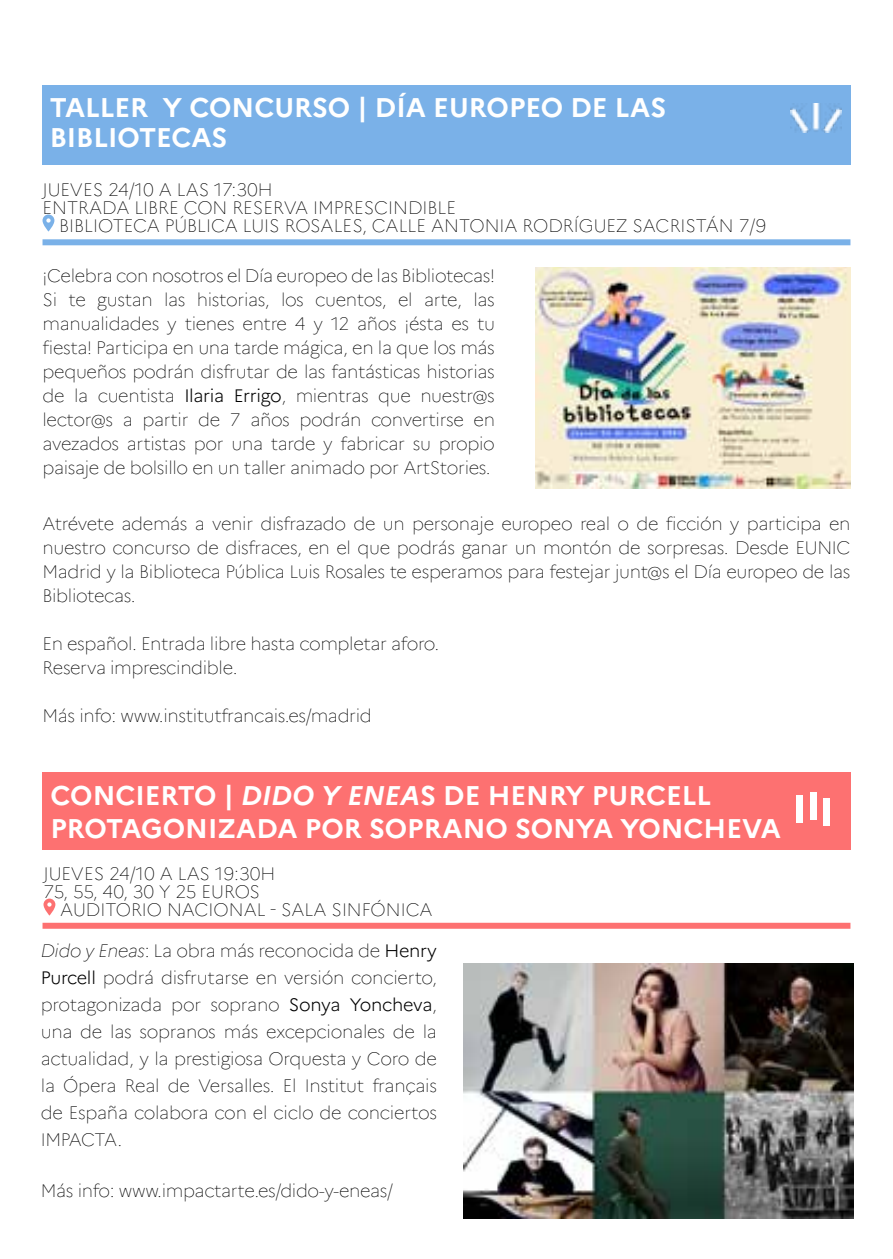
<style>
.page{position:relative;width:893px;height:1259px;background:#fff}
.page>*{position:absolute;margin:0;border:0;box-sizing:border-box;transform-origin:0 0}
.t1{font:700 27px/30px "Marianne";color:#fff}
.t2{font:100 18px/24px "Marianne";letter-spacing:-.02em;color:#000;text-align:justify}
.t3{font:100 18px "Marianne";color:#000}
.s1{font-weight:300}
.s2{font-style:italic}
</style>
<div class="page">
<div style="left:42px;top:85px;width:808px;height:80px;background:#7ab1e8"></div>
<svg style="left:43px;top:214px;width:11px;height:17px"></svg>
<div style="left:43px;top:239px;width:807px;height:6px;background:#7ab1e8"></div>
<img style="left:790px;top:103px;width:51px;height:29px">
<img style="left:536px;top:267px;width:314px;height:222px">
<div style="left:42px;top:772px;width:808px;height:78px;background:#fd7171"></div>
<svg style="left:43px;top:898px;width:12px;height:17px"></svg>
<div style="left:43px;top:922px;width:807px;height:6px;background:#fd7171"></div>
<div style="left:810px;top:792px;width:7px;height:27px;background:#fff"></div>
<div style="left:796px;top:795px;width:7px;height:28px;background:#fff"></div>
<div style="left:823px;top:798px;width:7px;height:28px;background:#fff"></div>
<img style="left:463px;top:963px;width:390px;height:255px">
<h1 class="t1" style="left:50px;top:91px;width:618px">TALLER Y CONCURSO | DÍA EUROPEO DE LAS<br>BIBLIOTECAS</h1>
<p class="t3" style="left:43px;top:175px;width:232px">JUEVES 24/10 A LAS 17:30H</p>
<p class="t3" style="left:43px;top:193px;width:415px">ENTRADA LIBRE CON RESERVA IMPRESCINDIBLE</p>
<p class="t3" style="left:59px;top:211px;width:708px">BIBLIOTECA PÚBLICA LUIS ROSALES, CALLE ANTONIA RODRÍGUEZ SACRISTÁN 7/9</p>
<p class="t2" style="left:43px;top:262px;width:454px">¡Celebra con nosotros el Día europeo de las Bibliotecas!<br>Si te gustan las historias, los cuentos, el arte, las manualidades y tienes entre 4 y 12 años ¡ésta es tu fiesta! Participa en una tarde mágica, en la que los más pequeños podrán disfrutar de las fantásticas historias de la cuentista <span class="s1">Ilaria Errigo</span>, mientras que nuestr@s lector@s a partir de 7 años podrán convertirse en avezados artistas por una tarde y fabricar su propio paisaje de bolsillo en un taller animado por ArtStories.</p>
<p class="t2" style="left:43px;top:510px;width:809px">Atrévete además a venir disfrazado de un personaje europeo real o de ficción y participa en nuestro concurso de disfraces, en el que podrás ganar un montón de sorpresas. Desde EUNIC Madrid y la Biblioteca Pública Luis Rosales te esperamos para festejar junt@s el Día europeo de las Bibliotecas.</p>
<p class="t2" style="left:43px;top:630px;width:398px">En español. Entrada libre hasta completar aforo.<br>Reserva imprescindible.</p>
<p class="t2" style="left:43px;top:702px;width:331px">Más info: www.institutfrancais.es/madrid</p>
<h1 class="t1" style="left:50px;top:777px;width:732px;line-height:32.4px">CONCIERTO | <span class="s2">DIDO Y ENEA</span>S DE HENRY PURCELL<br>PROTAGONIZADA POR SOPRANO SONYA YONCHEVA</h1>
<p class="t3" style="left:44px;top:859px;width:233px">JUEVES 24/10 A LAS 19:30H</p>
<p class="t2" style="left:44px;top:877px;width:218px">75, 55, 40, 30 Y 25 EUROS</p>
<p class="t3" style="left:60px;top:895px;width:374px">AUDITORIO NACIONAL - SALA SINFÓNICA</p>
<p class="t2" style="left:41px;top:935px;width:398px;line-height:27px"><span class="s2">Dido y Eneas</span>: La obra más reconocida de <span class="s1">Henry Purcell</span> podrá disfrutarse en versión concierto, protagonizada por soprano <span class="s1">Sonya Yoncheva</span>, una de las sopranos más excepcionales de la actualidad, y la prestigiosa Orquesta y Coro de la Ópera Real de Versalles. El Institut français de España colabora con el ciclo de conciertos IMPACTA.</p>
<p class="t2" style="left:41px;top:1177px;width:354px">Más info: www.impactarte.es/dido-y-eneas/</p>
</div>
